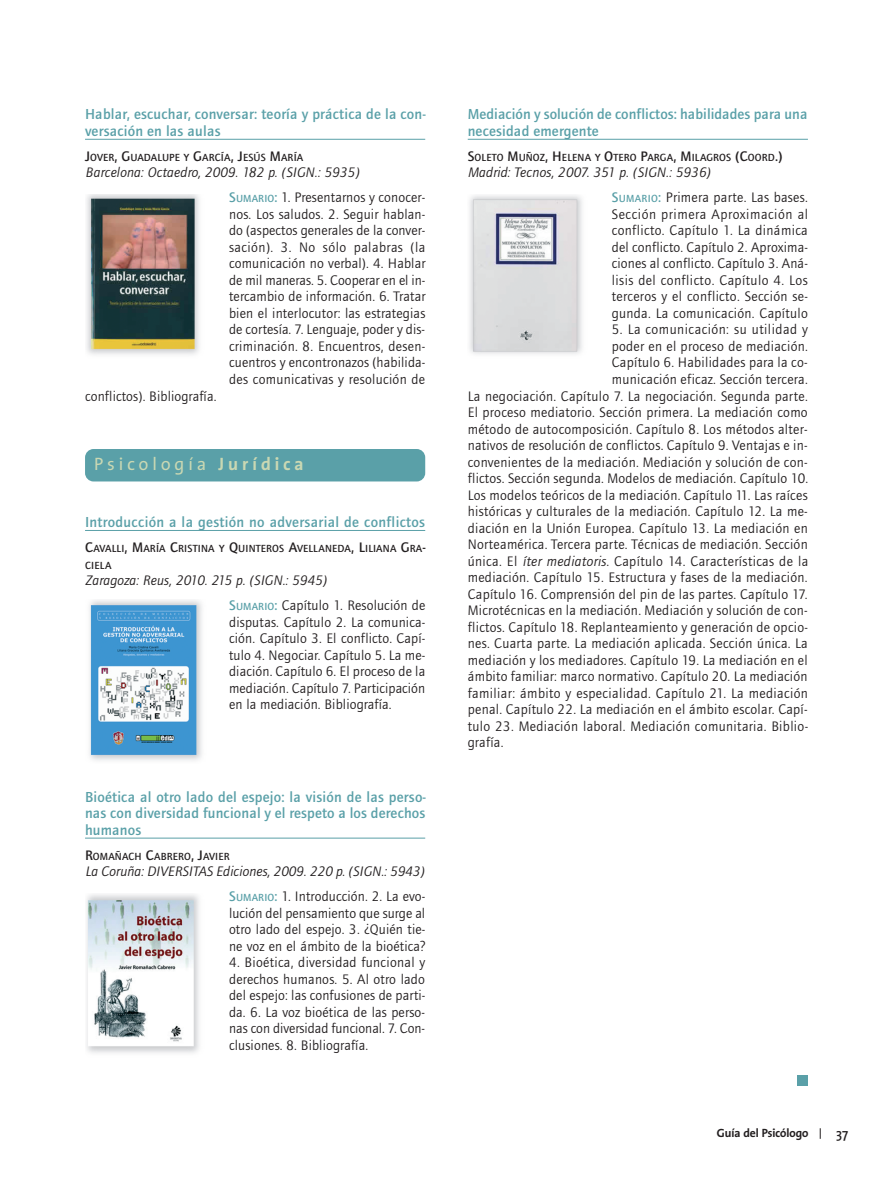
<style>
.page{position:relative;width:893px;height:1191px;background:#fff}
.page>*{position:absolute;margin:0;border:0;box-sizing:border-box;transform-origin:0 0}
.t1{font:18px "Thesis Sans";letter-spacing:.225em;color:#cad8b3}
.t2{font:500 15px/16.5px "Foundry Journal";letter-spacing:.01em;color:#5aa0a8}
.t3{font:14.25px/16.5px "Foundry Journal";letter-spacing:.02em;color:#231f20;text-align:justify}
.t4{font:italic 14.25px/25px "Foundry Journal";letter-spacing:.01em;color:#231f20}
.t5{font:600 13.5px "Thesis Sans";color:#231f20}
.t6{font:700 12px "Thesis Sans";color:#231f20}
.t7{font:500 10.65px/16.5px "Foundry Journal";letter-spacing:.015em;color:#231f20}
.s1{font-size:14.25px}
.s2{font-weight:500;font-style:normal;color:#5aa0a8}
.s3{font-weight:500;font-style:normal;font-size:10.65px;color:#5aa0a8}
.s4{font-style:normal}
.s5{font-weight:700}
.s6{font-style:italic}
</style>
<div class="page">
<hr style="left:85px;top:139px;width:340px;height:1px;background:#5aa0a8">
<hr style="left:85px;top:530px;width:340px;height:1px;background:#5aa0a8">
<hr style="left:85px;top:837px;width:340px;height:1px;background:#5aa0a8">
<hr style="left:468px;top:139px;width:340px;height:1px;background:#5aa0a8">
<img style="left:86px;top:194px;width:113px;height:161px">
<div style="left:85px;top:449px;width:340px;height:32px;background:#5aa0a8;border-radius:9px"></div>
<img style="left:89px;top:600px;width:113px;height:161px">
<img style="left:86px;top:894px;width:113px;height:159px">
<img style="left:469px;top:195px;width:113px;height:159px">
<div style="left:797px;top:1075px;width:11px;height:10px;background:#5aa0a8"></div>
<p class="t2" style="left:85px;top:107px;width:342px">Hablar, escuchar, conversar: teoría y práctica de la con&shy;versación en las aulas</p>
<p class="t7" style="left:85px;top:150px;width:220px"><span class="s1">J</span>OVER<span class="s1">, G</span>UADALUPE Y <span class="s1">G</span>ARCÍA<span class="s1">, J</span>ESÚS <span class="s1">M</span>ARÍA</p>
<p class="t4" style="left:229px;top:160px;width:198px;text-indent:-144px">Barcelona: Octaedro, 2009. 182 p. (SIGN.: 5935)<br><span class="s2">S</span><span class="s3">UMARIO</span><span class="s2">:</span> <span class="s4">1. Presentarnos y conocer-</span></p>
<p class="t3" style="left:229px;top:206px;width:198px">nos. Los saludos. 2. Seguir hablan&shy;do (aspectos generales de la conver&shy;sación). 3. No sólo palabras (la comunicación no verbal). 4. Hablar de mil maneras. 5. Cooperar en el in&shy;tercambio de información. 6. Tratar bien el interlocutor: las estrategias de cortesía. 7. Lenguaje, poder y dis&shy;criminación. 8. Encuentros, desen&shy;cuentros y encontronazos (habilida&shy;des comunicativas y resolución de</p>
<p class="t3" style="left:85px;top:387px;width:133px">conflictos). Bibliografía.</p>
<p class="t1" style="left:94px;top:457px;width:211px">Psicología <span class="s5">Jurídica</span></p>
<p class="t2" style="left:85px;top:515px;width:342px">Introducción a la gestión no adversarial de conflictos</p>
<p class="t7" style="left:85px;top:541px;width:342px"><span class="s1">C</span>AVALLI<span class="s1">, M</span>ARÍA <span class="s1">C</span>RISTINA Y <span class="s1">Q</span>UINTEROS <span class="s1">A</span>VELLANEDA<span class="s1">, L</span>ILIANA <span class="s1">G</span>RA<span class="s1">-<br></span>CIELA</p>
<p class="t4" style="left:229px;top:567px;width:198px;text-indent:-144px">Zaragoza: Reus, 2010. 215 p. (SIGN.: 5945)<br><span class="s2">S</span><span class="s3">UMARIO</span><span class="s2">:</span> <span class="s4">Capítulo 1. Resolución de</span></p>
<p class="t3" style="left:229px;top:613px;width:198px">disputas. Capítulo 2. La comunica&shy;ción. Capítulo 3. El conflicto. Capí&shy;tulo 4. Negociar. Capítulo 5. La me&shy;diación. Capítulo 6. El proceso de la mediación. Capítulo 7. Participación en la mediación. Bibliografía.</p>
<p class="t2" style="left:85px;top:789px;width:342px;text-align:justify">Bioética al otro lado del espejo: la visión de las perso&shy;nas con diversidad funcional y el respeto a los derechos humanos</p>
<p class="t7" style="left:85px;top:848px;width:146px"><span class="s1">R</span>OMAÑACH <span class="s1">C</span>ABRERO<span class="s1">, J</span>AVIER</p>
<p class="t4" style="left:85px;top:858px;width:342px;text-align:right">La Coruña: DIVERSITAS Ediciones, 2009. 220 p. (SIGN.: 5943)<br><span class="s2">S</span><span class="s3">UMARIO</span><span class="s2">:</span> <span class="s4">1. Introducción. 2. La evo-</span></p>
<p class="t3" style="left:229px;top:904px;width:198px">lución del pensamiento que surge al otro lado del espejo. 3. ¿Quién tie&shy;ne voz en el ámbito de la bioética?</p>
<p class="t3" style="left:229px;top:954px;width:198px">4. Bioética, diversidad funcional y derechos humanos. 5. Al otro lado del espejo: las confusiones de parti&shy;da. 6. La voz bioética de las perso&shy;nas con diversidad funcional. 7. Con&shy;clusiones. 8. Bibliografía.</p>
<p class="t2" style="left:468px;top:107px;width:341px">Mediación y solución de conflictos: habilidades para una necesidad emergente</p>
<p class="t7" style="left:468px;top:150px;width:317px"><span class="s1">S</span>OLETO <span class="s1">M</span>UÑOZ<span class="s1">, H</span>ELENA Y <span class="s1">O</span>TERO <span class="s1">P</span>ARGA<span class="s1">, M</span>ILAGROS <span class="s1">(C</span>OORD<span class="s1">.)</span></p>
<p class="t4" style="left:612px;top:160px;width:198px;text-indent:-144px">Madrid: Tecnos, 2007. 351 p. (SIGN.: 5936)<br><span class="s2">S</span><span class="s3">UMARIO</span><span class="s2">:</span> <span class="s4">Primera parte. Las bases.</span></p>
<p class="t3" style="left:612px;top:206px;width:198px">Sección primera Aproximación al conflicto. Capítulo 1. La dinámica del conflicto. Capítulo 2. Aproxima&shy;ciones al conflicto. Capítulo 3. Aná&shy;lisis del conflicto. Capítulo 4. Los terceros y el conflicto. Sección se&shy;gunda. La comunicación. Capítulo</p>
<p class="t3" style="left:612px;top:321px;width:198px">5. La comunicación: su utilidad y</p>
<p class="t3" style="left:612px;top:338px;width:198px">poder en el proceso de mediación.</p>
<p class="t3" style="left:612px;top:354px;width:197px">Capítulo 6. Habilidades para la co-</p>
<p class="t3" style="left:612px;top:371px;width:198px">municación eficaz. Sección tercera.</p>
<p class="t3" style="left:468px;top:387px;width:341px">La negociación. Capítulo 7. La negociación. Segunda parte.</p>
<p class="t3" style="left:468px;top:404px;width:341px">El proceso mediatorio. Sección primera. La mediación como</p>
<p class="t3" style="left:468px;top:420px;width:342px">método de autocomposición. Capítulo 8. Los métodos alter-</p>
<p class="t3" style="left:468px;top:437px;width:341px">nativos de resolución de conflictos. Capítulo 9. Ventajas e in-</p>
<p class="t3" style="left:468px;top:453px;width:341px">convenientes de la mediación. Mediación y solución de con-</p>
<p class="t3" style="left:468px;top:470px;width:342px">flictos. Sección segunda. Modelos de mediación. Capítulo 10.</p>
<p class="t3" style="left:468px;top:486px;width:342px">Los modelos teóricos de la mediación. Capítulo 11. Las raíces</p>
<p class="t3" style="left:468px;top:503px;width:342px">históricas y culturales de la mediación. Capítulo 12. La me-</p>
<p class="t3" style="left:468px;top:519px;width:341px">diación en la Unión Europea. Capítulo 13. La mediación en</p>
<p class="t3" style="left:468px;top:536px;width:341px">Norteamérica. Tercera parte. Técnicas de mediación. Sección</p>
<p class="t3" style="left:468px;top:552px;width:342px">única. El <span class="s6">íter mediatoris</span>. Capítulo 14. Características de la</p>
<p class="t3" style="left:468px;top:569px;width:341px">mediación. Capítulo 15. Estructura y fases de la mediación.</p>
<p class="t3" style="left:468px;top:585px;width:341px">Capítulo 16. Comprensión del pin de las partes. Capítulo 17.</p>
<p class="t3" style="left:468px;top:602px;width:341px">Microtécnicas en la mediación. Mediación y solución de con-</p>
<p class="t3" style="left:468px;top:618px;width:342px">flictos. Capítulo 18. Replanteamiento y generación de opcio-</p>
<p class="t3" style="left:468px;top:635px;width:341px">nes. Cuarta parte. La mediación aplicada. Sección única. La</p>
<p class="t3" style="left:468px;top:651px;width:341px">mediación y los mediadores. Capítulo 19. La mediación en el</p>
<p class="t3" style="left:468px;top:668px;width:341px">ámbito familiar: marco normativo. Capítulo 20. La mediación</p>
<p class="t3" style="left:468px;top:684px;width:342px">familiar: ámbito y especialidad. Capítulo 21. La mediación</p>
<p class="t3" style="left:468px;top:701px;width:341px">penal. Capítulo 22. La mediación en el ámbito escolar. Capí-</p>
<p class="t3" style="left:468px;top:717px;width:342px">tulo 23. Mediación laboral. Mediación comunitaria. Biblio-</p>
<p class="t3" style="left:468px;top:734px;width:37px">grafía.</p>
<p class="t6" style="left:717px;top:1128px;width:93px">Guía del Psicólogo</p>
<p class="t5" style="left:836px;top:1128px;width:14px">37</p>
</div>
